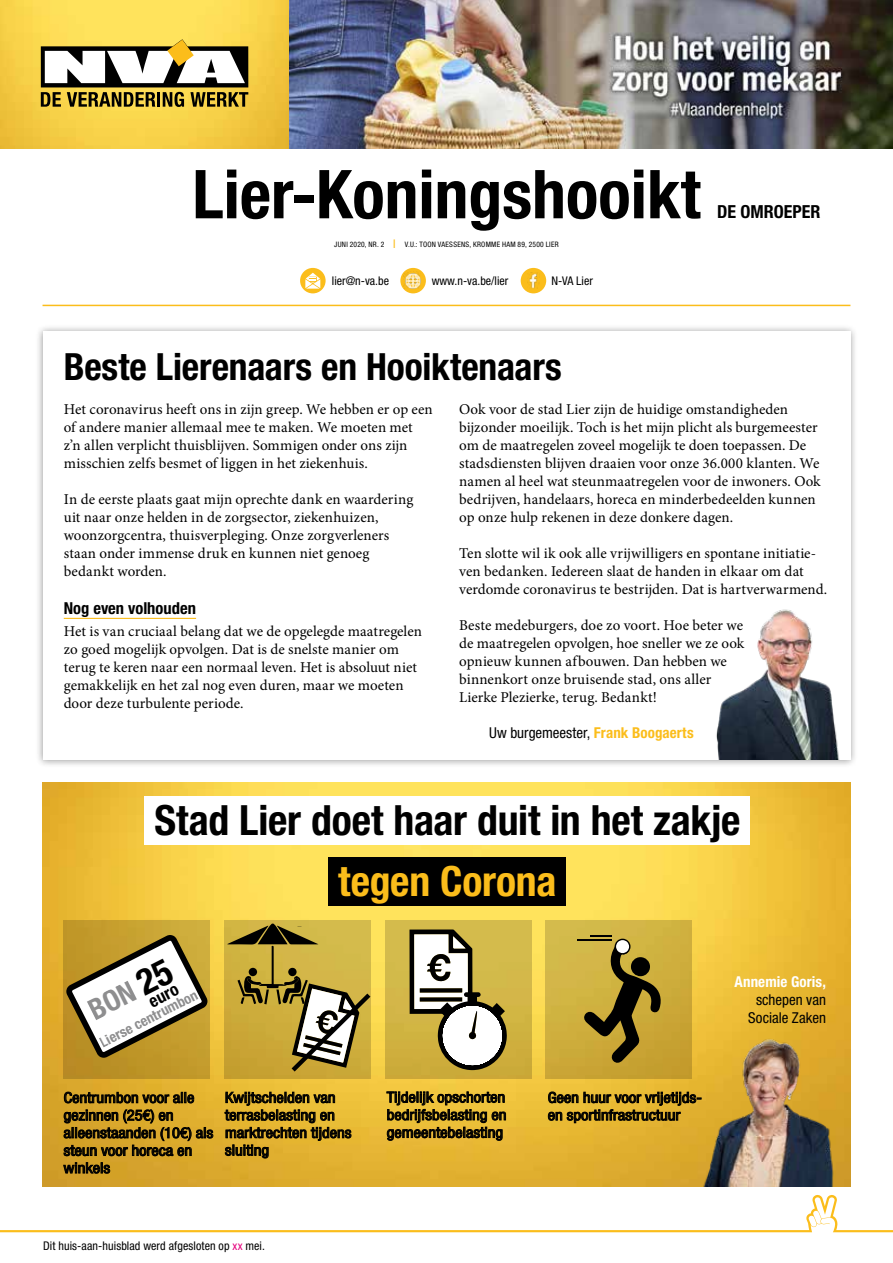
<style>
.page{position:relative;width:893px;height:1263px;background:#fff}
.page>*{position:absolute;margin:0;border:0;box-sizing:border-box;transform-origin:0 0}
.t1{font:700 condensed 67.5px "Helvetica Neue LT Std";color:#000}
.t2{font:700 condensed 41.7px "Helvetica Neue LT Std";letter-spacing:-.005em;color:#000}
.t3{font:700 condensed 41.7px "Helvetica Neue LT Std";letter-spacing:-.005em;color:#fbbd1b}
.t4{font:700 condensed 37.5px "Helvetica Neue LT Std";letter-spacing:-.005em;color:#000}
.t5{font:700 condensed 18px "Helvetica Neue LT Std";color:#000}
.t6{font:700 condensed 17.4px "Helvetica Neue LT Std";color:#000}
.t7{font:700 condensed 16.5px "Helvetica Neue LT Std";color:#000}
.t8{font:15px/18px "Minion Pro";color:#000}
.t9{font:condensed 15px/18px "Helvetica Neue LT Std";color:#000;text-align:center}
.t10{font:700 condensed 15px "Helvetica Neue LT Std";letter-spacing:.005em;color:#fff}
.t11{font:condensed 14.7px/17.5px "Helvetica Neue LT Std";color:#000;scale:1.13 1}
.t12{font:700 condensed 14.55px "Helvetica Neue LT Std";color:#8e8e8f}
.t13{font:condensed 12px "Helvetica Neue LT Std";letter-spacing:.005em;color:#000}
.t14{font:condensed 7.5px "Helvetica Neue LT Std";letter-spacing:.035em;color:#000}
.s1{font-size:12px;color:#fbbd1b}
.s2{font-weight:700;color:#fbbd1b}
.s3{color:#e6007d}
</style>
<div class="page">
<img style="left:0;top:0;width:893px;height:149px">
<svg style="left:41px;top:39px;width:207px;height:68px"></svg>
<hr style="left:43px;top:305px;width:807px;height:1px;background:#fbbd1b">
<svg style="left:400px;top:268px;width:26px;height:25px"></svg>
<img style="left:404px;top:271px;width:19px;height:19px">
<div style="left:300px;top:268px;width:26px;height:25px;background:#fbbd1b;border-radius:50%"></div>
<svg style="left:305px;top:273px;width:15px;height:16px"></svg>
<div style="left:521px;top:268px;width:25px;height:25px;background:#fbbd1b;border-radius:50%"></div>
<img style="left:529px;top:273px;width:9px;height:16px">
<div style="left:35px;top:324px;width:823px;height:444px;background:#000;opacity:.4"></div>
<div style="left:43px;top:332px;width:807px;height:428px;background:#fff"></div>
<hr style="left:64px;top:618px;width:132px;height:1px;background:#fbbd1b">
<img style="left:43px;top:782px;width:807px;height:404px">
<img style="left:716px;top:609px;width:123px;height:150px">
<img style="left:697px;top:1033px;width:140px;height:154px">
<div style="left:145px;top:796px;width:605px;height:48px;background:#fff"></div>
<div style="left:329px;top:857px;width:237px;height:49px;background:#000"></div>
<div style="left:64px;top:920px;width:146px;height:158px;background:linear-gradient(to right,#ba8e24,#c9a534)"></div>
<div style="left:385px;top:920px;width:146px;height:158px;background:linear-gradient(to right,#d0b344,#d0b343)"></div>
<div style="left:224px;top:920px;width:147px;height:158px;background:linear-gradient(to bottom,#d2b644,#c59e2f)"></div>
<div style="left:546px;top:920px;width:146px;height:158px;background:linear-gradient(to right,#d0b444,#caa636)"></div>
<svg style="left:227px;top:923px;width:143px;height:148px"></svg>
<svg style="left:66px;top:935px;width:141px;height:123px"></svg>
<hr style="left:577px;top:939px;width:35px;height:1px;background:#000">
<svg style="left:583px;top:935px;width:79px;height:128px"></svg>
<svg style="left:409px;top:929px;width:98px;height:141px"></svg>
<svg style="left:0;top:1195px;width:893px;height:37px"></svg>
<h1 class="t1" style="left:192px;top:153px;width:510px">Lier-Koningshooikt</h1>
<p class="t14" style="left:334px;top:240px;width:226px">JUNI 2020, NR. 2 <span class="s1">I</span> V.U.: TOON VAESSENS, KROMME HAM 89, 2500 LIER</p>
<p class="t13" style="left:332px;top:274px;width:59px">lier@n-va.be</p>
<p class="t13" style="left:432px;top:274px;width:78px">www.n-va.be/lier</p>
<p class="t13" style="left:551px;top:274px;width:43px">N-VA Lier</p>
<p class="t5" style="left:717px;top:201px;width:105px">DE OMROEPER</p>
<h3 class="t4" style="left:64px;top:344px;width:499px">Beste Lierenaars en Hooiktenaars</h3>
<p class="t8" style="left:64px;top:400px;width:370px">Het coronavirus heeft ons in zijn greep. We hebben er op een of andere manier allemaal mee te maken. We moeten met z’n allen verplicht thuisblijven. Sommigen onder ons zijn misschien zelfs besmet of liggen in het ziekenhuis.</p>
<p class="t8" style="left:64px;top:490px;width:351px">In de eerste plaats gaat mijn oprechte dank en waardering uit naar onze helden in de zorgsector, ziekenhuizen, woonzorgcentra, thuisverpleging. Onze zorgverleners staan onder immense druk en kunnen niet genoeg bedankt worden.</p>
<p class="t7" style="left:64px;top:598px;width:134px">Nog even volhouden</p>
<p class="t8" style="left:64px;top:622px;width:360px">Het is van cruciaal belang dat we de opgelegde maatregelen zo goed mogelijk opvolgen. Dat is de snelste manier om terug te keren naar een normaal leven. Het is absoluut niet gemakkelijk en het zal nog even duren, maar we moeten door deze turbulente periode.</p>
<p class="t8" style="left:459px;top:400px;width:363px">Ook voor de stad Lier zijn de huidige omstandigheden bijzonder moeilijk. Toch is het mijn plicht als burgemeester om de maatregelen zoveel mogelijk te doen toepassen. De stadsdiensten blijven draaien voor onze 36.000 klanten. We namen al heel wat steunmaatregelen voor de inwoners. Ook bedrijven, handelaars, horeca en minderbedeelden kunnen op onze hulp rekenen in deze donkere dagen.</p>
<p class="t8" style="left:459px;top:544px;width:370px">Ten slotte wil ik ook alle vrijwilligers en spontane initiatie&shy;ven bedanken. Iedereen slaat de handen in elkaar om dat verdomde coronavirus te bestrijden. Dat is hartverwarmend.</p>
<p class="t8" style="left:459px;top:616px;width:287px">Beste medeburgers, doe zo voort. Hoe beter we de maatregelen opvolgen, hoe sneller we ze ook opnieuw kunnen afbouwen. Dan hebben we binnenkort onze bruisende stad, ons aller Lierke Plezierke, terug. Bedankt!</p>
<p class="t9" style="left:489px;top:724px;width:206px">Uw burgemeester, <span class="s2">Frank Boogaerts</span></p>
<h2 class="t2" style="left:154px;top:795px;width:587px">Stad Lier doet haar duit in het zakje</h2>
<h2 class="t3" style="left:338px;top:856px;width:220px">tegen Corona</h2>
<p class="t6" style="left:94px;top:1019px;width:92px;rotate:-27deg"><sup>BON</sup> <sup>25</sup>euro</p>
<p class="t12" style="left:97px;top:1035px;width:110px;rotate:-27deg">Lierse centrumbon</p>
<p class="t11" style="left:387px;top:1088px;width:107px;text-align:justify">Tijdelijk opschorten bedrijfsbelasting en gemeentebelasting</p>
<p class="t11" style="left:64px;top:1089px;width:134px">Centrumbon voor alle gezinnen (25€) en alleenstaanden (10€) als steun voor horeca en winkels</p>
<p class="t11" style="left:225px;top:1088px;width:113px">Kwijtschelden van terrasbelasting en marktrechten tijdens sluiting</p>
<p class="t11" style="left:548px;top:1088px;width:138px">Geen huur voor vrijetijds&shy;en sportinfrastructuur</p>
<p class="t13" style="left:43px;top:1239px;width:223px">Dit huis-aan-huisblad werd afgesloten op <span class="s3">xx</span> mei.</p>
<p class="t10" style="left:734px;top:972px;width:93px">Annemie Goris,</p>
<p class="t9" style="left:748px;top:990px;width:79px">schepen van<br>Sociale Zaken</p>
</div>
